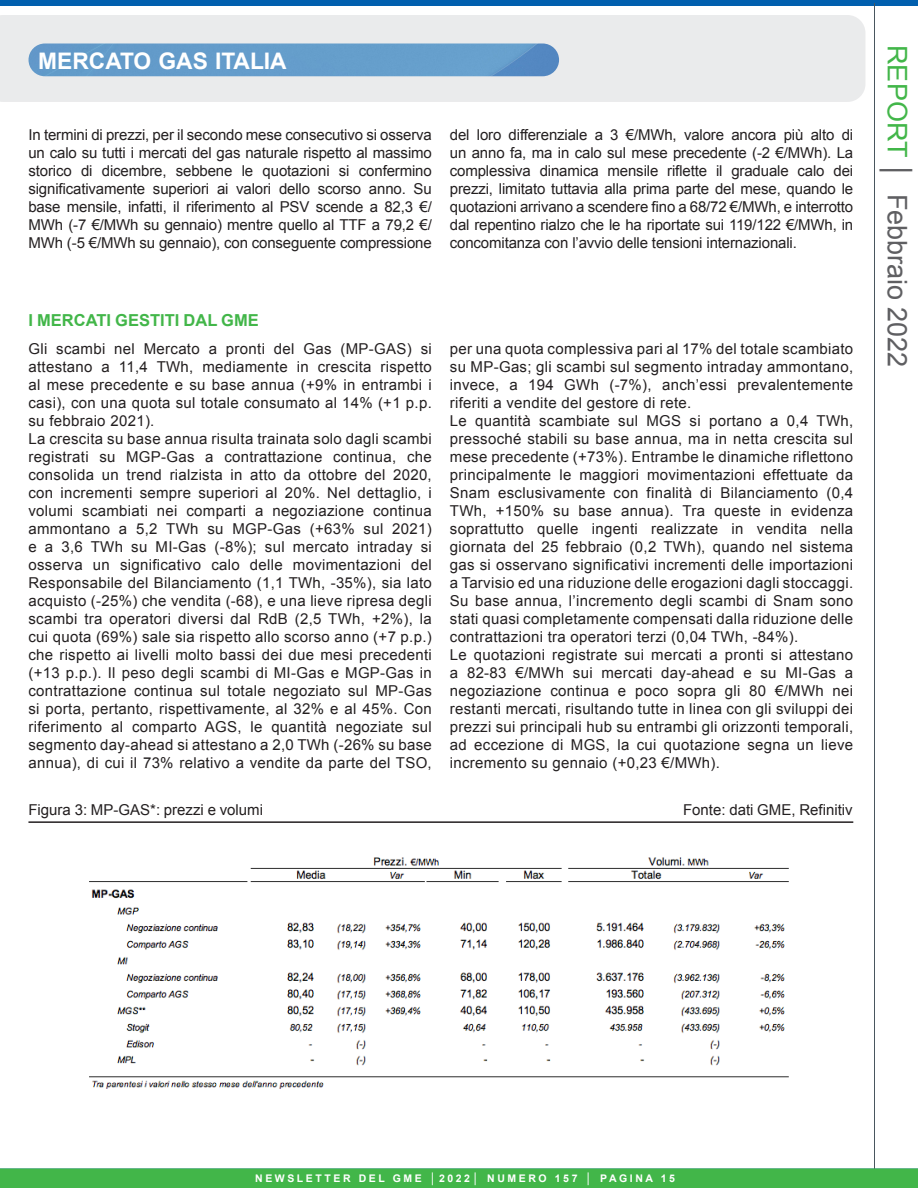
<style>
.page{position:relative;width:918px;height:1188px;background:#fff}
.page>*{position:absolute;margin:0;border:0;box-sizing:border-box;transform-origin:0 0}
.titolo_arancio_più_p{font:27px "Arial";color:#5f5f62}
.t1{font:22.8px "Arial Bold MT SC800";color:#fff}
.didascalia{font:700 16.5px "Arial";color:#42b649}
.sottolineato{font:15px/18px "Arial";letter-spacing:.02em;color:#231f20;text-align:justify}
.sottolineato-2{font:15px "Arial";color:#231f20}
.t2{font:10.5px "Arial Bold MT SC800";letter-spacing:.245em;color:#fff}
.s1{color:#42b649}
</style>
<div class="page">
<div style="left:0;top:15px;width:865px;height:87px;background:#eaebec"></div>
<img style="left:28px;top:44px;width:531px;height:32px;border-radius:16px">
<div style="left:0;top:0;width:918px;height:6px;background:#015fae"></div>
<hr style="left:874px;top:3px;width:1px;height:1185px;background:#49565e">
<div style="left:0;top:1168px;width:918px;height:20px;background:#42b649"></div>
<hr style="left:28px;top:821px;width:825px;height:2px;background:#231f20">
<img style="left:89px;top:857px;width:700px;height:232px">
<p class="t1" style="left:38px;top:46px;width:18px">MER</p>
<p class="t1" style="left:89px;top:46px;width:199px">CATO GAS ITALIA</p>
<p class="sottolineato" style="left:28px;top:126px;width:405px">In termini di prezzi, per il secondo mese consecutivo si osserva un calo su tutti i mercati del gas naturale rispetto al massimo storico di dicembre, sebbene le quotazioni si confermino significativamente superiori ai valori dello scorso anno. Su base mensile, infatti, il riferimento al PSV scende a 82,3 €/ MWh (-7 €/MWh su gennaio) mentre quello al TTF a 79,2 €/ MWh (-5 €/MWh su gennaio), con conseguente compressione</p>
<p class="sottolineato" style="left:450px;top:126px;width:405px">del loro differenziale a 3 €/MWh, valore ancora più alto di un anno fa, ma in calo sul mese precedente (-2 €/MWh). La complessiva dinamica mensile riflette il graduale calo dei prezzi, limitato tuttavia alla prima parte del mese, quando le quotazioni arrivano a scendere fino a 68/72 €/MWh, e interrotto dal repentino rialzo che le ha riportate sui 119/122 €/MWh, in concomitanza con l’avvio delle tensioni internazionali.</p>
<p class="didascalia" style="left:28px;top:309px;width:232px">I MERCATI GESTITI DAL GME</p>
<p class="sottolineato" style="left:28px;top:340px;width:405px">Gli scambi nel Mercato a pronti del Gas (MP-GAS) si attestano a 11,4 TWh, mediamente in crescita rispetto al mese precedente e su base annua (+9% in entrambi i casi), con una quota sul totale consumato al 14% (+1 p.p. su febbraio 2021).</p>
<p class="sottolineato" style="left:28px;top:430px;width:405px">La crescita su base annua risulta trainata solo dagli scambi registrati su MGP-Gas a contrattazione continua, che consolida un trend rialzista in atto da ottobre del 2020, con incrementi sempre superiori al 20%. Nel dettaglio, i volumi scambiati nei comparti a negoziazione continua ammontano a 5,2 TWh su MGP-Gas (+63% sul 2021) e a 3,6 TWh su MI-Gas (-8%); sul mercato intraday si osserva un significativo calo delle movimentazioni del Responsabile del Bilanciamento (1,1 TWh, -35%), sia lato acquisto (-25%) che vendita (-68), e una lieve ripresa degli scambi tra operatori diversi dal RdB (2,5 TWh, +2%), la cui quota (69%) sale sia rispetto allo scorso anno (+7 p.p.) che rispetto ai livelli molto bassi dei due mesi precedenti (+13 p.p.). Il peso degli scambi di MI-Gas e MGP-Gas in contrattazione continua sul totale negoziato sul MP-Gas si porta, pertanto, rispettivamente, al 32% e al 45%. Con riferimento al comparto AGS, le quantità negoziate sul segmento day-ahead si attestano a 2,0 TWh (-26% su base annua), di cui il 73% relativo a vendite da parte del TSO,</p>
<p class="sottolineato" style="left:450px;top:340px;width:405px">per una quota complessiva pari al 17% del totale scambiato su MP-Gas; gli scambi sul segmento intraday ammontano, invece, a 194 GWh (-7%), anch’essi prevalentemente riferiti a vendite del gestore di rete.</p>
<p class="sottolineato" style="left:450px;top:412px;width:405px">Le quantità scambiate sul MGS si portano a 0,4 TWh, pressoché stabili su base annua, ma in netta crescita sul mese precedente (+73%). Entrambe le dinamiche riflettono principalmente le maggiori movimentazioni effettuate da Snam esclusivamente con finalità di Bilanciamento (0,4<br>TWh, +150% su base annua). Tra queste in evidenza soprattutto quelle ingenti realizzate in vendita nella giornata del 25 febbraio (0,2 TWh), quando nel sistema gas si osservano significativi incrementi delle importazioni a Tarvisio ed una riduzione delle erogazioni dagli stoccaggi.<br>Su base annua, l’incremento degli scambi di Snam sono stati quasi completamente compensati dalla riduzione delle contrattazioni tra operatori terzi (0,04 TWh, -84%).</p>
<p class="sottolineato" style="left:450px;top:646px;width:405px">Le quotazioni registrate sui mercati a pronti si attestano a 82-83 €/MWh sui mercati day-ahead e su MI-Gas a negoziazione continua e poco sopra gli 80 €/MWh nei restanti mercati, risultando tutte in linea con gli sviluppi dei prezzi sui principali hub su entrambi gli orizzonti temporali, ad eccezione di MGS, la cui quotazione segna un lieve incremento su gennaio (+0,23 €/MWh).</p>
<p class="sottolineato-2" style="left:28px;top:800px;width:236px">Figura 3: MP-GAS*: prezzi e volumi</p>
<p class="sottolineato-2" style="left:683px;top:800px;width:171px">Fonte: dati GME, Refinitiv</p>
<p class="titolo_arancio_più_p" style="left:915px;top:45px;width:324px;rotate:90deg"><span class="s1">REPORT</span> │ Febbraio 2022</p>
<p class="t2" style="left:255px;top:1171px;width:399px">NEWSL ETTER DEL GME │2022│ NU MERO 157 │ PAGI NA</p>
<p class="t2" style="left:661px;top:1171px;width:16px">15</p>
<p class="t2" style="left:213px;top:1173px;width:505px">NEWSL ETTER DEL GME │ FEBB RAI O 2010 │ NU MERO 25 │ PAGI NA 15</p>
</div>
